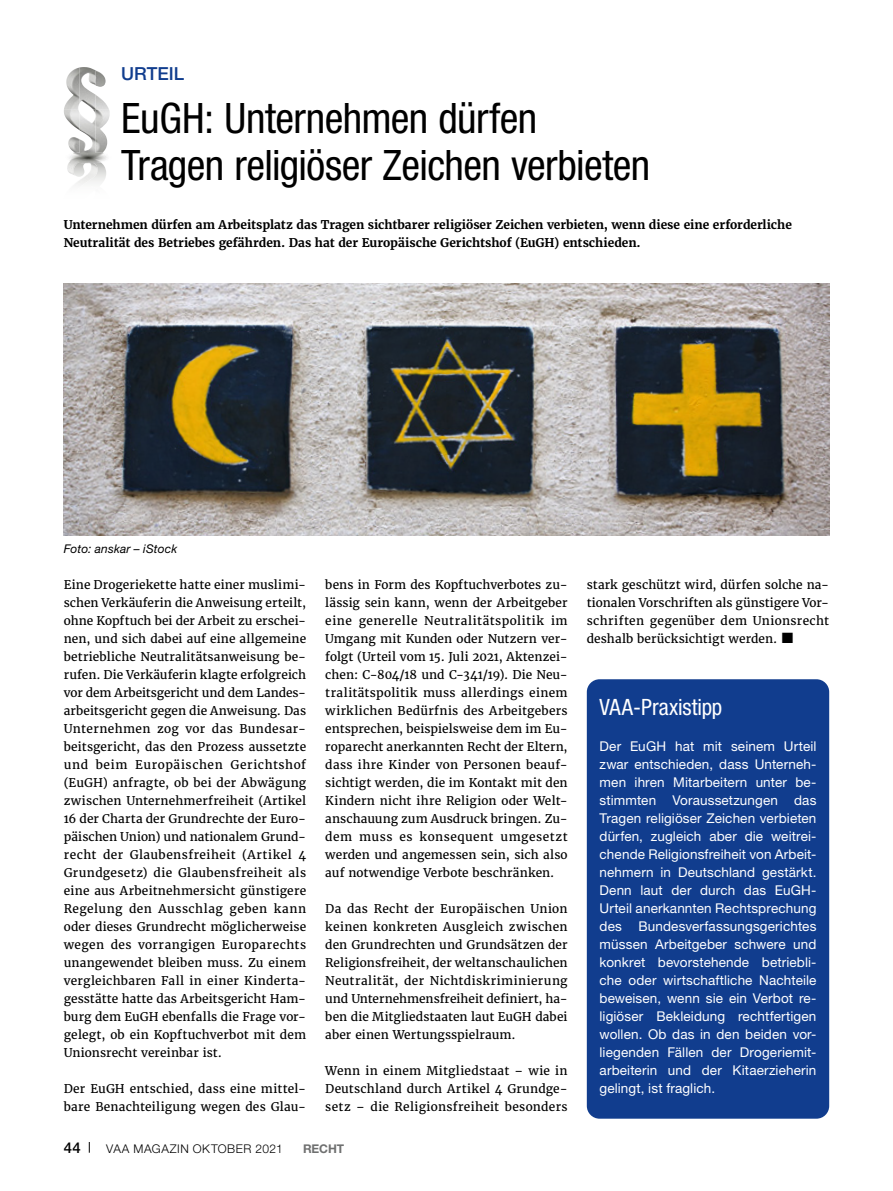
<style>
.page{position:relative;width:893px;height:1191px;background:#fff}
.page>*{position:absolute;margin:0;border:0;box-sizing:border-box;transform-origin:0 0}
.t1{font:condensed 42px/46.5px "Helvetica Neue LT Std";letter-spacing:-.015em;color:#000}
.t2{font:condensed 22.5px "Helvetica Neue LT Std";letter-spacing:-.005em;color:#fff}
.t3{font:500 18px "Helvetica Neue LT Std";color:#113d8e}
.t4{font:500 15px "Helvetica Neue LT Std";color:#000}
.t5{font:13.5px/18px "Helvetica Neue LT Std";letter-spacing:.01em;color:#fff;text-align:justify}
.t6{font:12px/18px "Merriweather";letter-spacing:.01em;color:#000;text-align:justify}
.t7{font:700 12px/18px "Merriweather";letter-spacing:-.005em;color:#000}
.t8{font:300 12px "Helvetica Neue LT Std";letter-spacing:.04em;color:#000}
.t9{font:italic 12px "Helvetica Neue LT Std";letter-spacing:.015em;color:#000}
.t10{font:700 12px "Helvetica Neue LT Std";letter-spacing:-.01em;color:#6f7070}
</style>
<div class="page">
<img style="left:64px;top:283px;width:765px;height:252px">
<img style="left:75px;top:163px;width:2px;height:21px">
<img style="left:66px;top:67px;width:14px;height:22px">
<img style="left:80px;top:67px;width:16px;height:4px">
<img style="left:77px;top:71px;width:25px;height:114px">
<div style="left:587px;top:679px;width:242px;height:439px;background:#113d8e;border-radius:13px"></div>
<h3 class="t3" style="left:121px;top:63px;width:64px">URTEIL</h3>
<h1 class="t1" style="left:121px;top:95px;width:531px">EuGH: Unternehmen dürfen<br>Tragen religiöser Zeichen verbieten</h1>
<p class="t7" style="left:64px;top:216px;width:730px">Unternehmen dürfen am Arbeitsplatz das Tragen sichtbarer religiöser Zeichen verbieten, wenn diese eine erforderliche<br>Neutralität des Betriebes gefährden. Das hat der Europäische Gerichtshof (EuGH) entschieden.</p>
<p class="t9" style="left:64px;top:542px;width:115px">Foto: anskar – iStock</p>
<p class="t6" style="left:64px;top:576px;width:244px">Eine Drogeriekette hatte einer muslimi&shy;schen Verkäuferin die Anweisung erteilt, ohne Kopftuch bei der Arbeit zu erschei&shy;nen, und sich dabei auf eine allgemeine betriebliche Neutralitätsanweisung be&shy;rufen. Die Verkäuferin klagte erfolgreich vor dem Arbeitsgericht und dem Landes&shy;arbeitsgericht gegen die Anweisung. Das Unternehmen zog vor das Bundesar&shy;beitsgericht, das den Prozess aussetzte und beim Europäischen Gerichtshof (EuGH) anfragte, ob bei der Abwägung zwischen Unternehmerfreiheit (Artikel 16 der Charta der Grundrechte der Euro&shy;päischen Union) und nationalem Grund&shy;recht der Glaubensfreiheit (Artikel 4<br>Grundgesetz) die Glaubensfreiheit als eine aus Arbeitnehmersicht günstigere Regelung den Ausschlag geben kann oder dieses Grundrecht möglicherweise wegen des vorrangigen Europarechts unangewendet bleiben muss. Zu einem vergleichbaren Fall in einer Kinderta&shy;gesstätte hatte das Arbeitsgericht Ham&shy;burg dem EuGH ebenfalls die Frage vor&shy;gelegt, ob ein Kopftuchverbot mit dem Unionsrecht vereinbar ist.</p>
<p class="t6" style="left:64px;top:1080px;width:244px">Der EuGH entschied, dass eine mittel&shy;bare Benachteiligung wegen des Glau-</p>
<p class="t6" style="left:325px;top:576px;width:244px">bens in Form des Kopftuchverbotes zu&shy;lässig sein kann, wenn der Arbeitgeber eine generelle Neutralitätspolitik im Umgang mit Kunden oder Nutzern ver&shy;folgt (Urteil vom 15. Juli 2021, Aktenzei&shy;chen: C-804/18 und C-341/19). Die Neu&shy;tralitätspolitik muss allerdings einem wirklichen Bedürfnis des Arbeitgebers entsprechen, beispielsweise dem im Eu&shy;roparecht anerkannten Recht der Eltern, dass ihre Kinder von Personen beauf&shy;sichtigt werden, die im Kontakt mit den Kindern nicht ihre Religion oder Welt&shy;anschauung zum Ausdruck bringen. Zu&shy;dem muss es konsequent umgesetzt werden und angemessen sein, sich also auf notwendige Verbote beschränken.</p>
<p class="t6" style="left:325px;top:900px;width:244px">Da das Recht der Europäischen Union keinen konkreten Ausgleich zwischen den Grundrechten und Grundsätzen der Religionsfreiheit, der weltanschaulichen Neutralität, der Nichtdiskriminierung und Unternehmensfreiheit definiert, ha&shy;ben die Mitgliedstaaten laut EuGH dabei aber einen Wertungsspielraum.</p>
<p class="t6" style="left:325px;top:1062px;width:244px">Wenn in einem Mitgliedstaat – wie in Deutschland durch Artikel 4 Grundge&shy;setz – die Religionsfreiheit besonders</p>
<p class="t4" style="left:64px;top:1138px;width:18px">44</p>
<p class="t8" style="left:106px;top:1141px;width:178px">VAA MAGAZIN OKTOBER 2021</p>
<p class="t10" style="left:303px;top:1141px;width:43px">RECHT</p>
<p class="t6" style="left:587px;top:576px;width:244px">stark geschützt wird, dürfen solche na&shy;tionalen Vorschriften als günstigere Vor&shy;schriften gegenüber dem Unionsrecht deshalb berücksichtigt werden.</p>
<h2 class="t2" style="left:600px;top:694px;width:124px">VAA-Praxistipp</h2>
<p class="t5" style="left:600px;top:737px;width:218px">Der EuGH hat mit seinem Urteil zwar entschieden, dass Unterneh&shy;men ihren Mitarbeitern unter be&shy;stimmten Voraussetzungen das Tragen religiöser Zeichen verbieten dürfen, zugleich aber die weitrei&shy;chende Religionsfreiheit von Arbeit&shy;nehmern in Deutschland gestärkt.<br>Denn laut der durch das EuGH-Urteil anerkannten Rechtsprechung des Bundesverfassungsgerichtes müssen Arbeitgeber schwere und konkret bevorstehende betriebli&shy;che oder wirtschaftliche Nachteile beweisen, wenn sie ein Verbot re&shy;ligiöser Bekleidung rechtfertigen wollen. Ob das in den beiden vor&shy;liegenden Fällen der Drogeriemit&shy;arbeiterin und der Kitaerzieherin gelingt, ist fraglich.</p>
</div>
